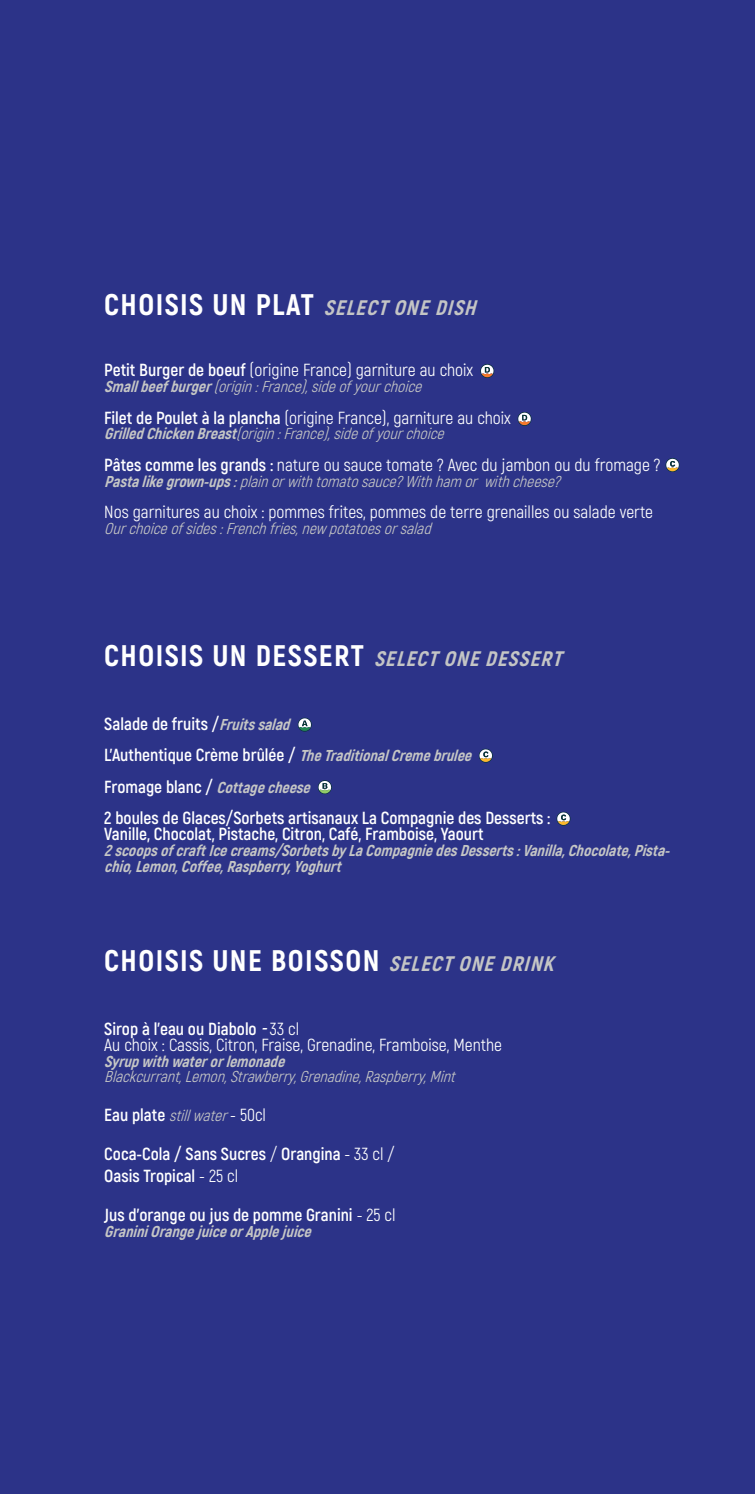
<style>
.page{position:relative;width:755px;height:1494px;background:#fff}
.page>*{position:absolute;margin:0;border:0;box-sizing:border-box;transform-origin:0 0}
.t1{font:800 29.75px "Akrobat";letter-spacing:.05em;color:#fff}
.t2{font:700 17.5px "Akrobat";color:#fff}
.t3{font:17.5px "Akrobat";color:#fff}
.t4{font:italic 15.75px "Akrobat";color:#c5c6c5}
.t5{font:italic 800 15.75px/15.8px "Akrobat";color:#c5c6c5}
.s1{font-style:italic;font-size:21px;color:#c4c5c5}
.s2{font-weight:700}
.s3{font-weight:800}
.s4{font-weight:800;font-style:italic;font-size:15.75px;color:#c5c6c5}
.s5{font-style:italic}
.s6{font-weight:400}
.s7{font-weight:700;font-style:normal;font-size:17.5px;color:#fff}
.s8{font-style:normal;font-size:17.5px;color:#fff}
</style>
<div class="page">
<div style="left:0;top:0;width:754px;height:1493px;background:#2c3388"></div>
<svg style="left:480px;top:364px;width:14px;height:14px"></svg>
<svg style="left:517px;top:412px;width:14px;height:14px"></svg>
<svg style="left:665px;top:458px;width:14px;height:14px"></svg>
<svg style="left:478px;top:748px;width:14px;height:14px"></svg>
<svg style="left:556px;top:811px;width:14px;height:14px"></svg>
<svg style="left:297px;top:717px;width:14px;height:14px"></svg>
<svg style="left:318px;top:780px;width:13px;height:14px"></svg>
<p class="t1" style="left:104px;top:286px;width:379px">CHOISIS UN PLAT <span class="s1">SELECTONEDISH</span></p>
<p class="t3" style="left:104px;top:360px;width:370px"><span class="s2">Petit Burger de boeuf</span> (origine France) garniture au choix</p>
<p class="t4" style="left:104px;top:377px;width:323px"><span class="s3">Smallbeefburger</span>(origin:France),sideofyourchoice</p>
<p class="t3" style="left:104px;top:407px;width:408px"><span class="s2">Filet de Poulet à la plancha</span> (origine France), garniture au choix</p>
<p class="t4" style="left:104px;top:424px;width:345px"><span class="s3">GrilledChickenBreast</span>(origin:France),sideofyourchoice</p>
<p class="t3" style="left:104px;top:454px;width:557px"><span class="s2">Pâtes comme les grands :</span> nature ou sauce tomate ? Avec du jambon ou du fromage ?</p>
<p class="t4" style="left:104px;top:472px;width:461px"><span class="s3">Pastalikegrown-ups</span><span class="s2">:</span>plainorwithtomatosauce?Withham or withcheese?</p>
<p class="t3" style="left:104px;top:501px;width:550px">Nos garnitures au choix : pommes frites, pommes de terre grenailles ou salade verte</p>
<p class="t4" style="left:104px;top:519px;width:332px">Ourchoiceofsides:Frenchfries,new potatoesorsalad</p>
<p class="t1" style="left:104px;top:637px;width:465px">CHOISIS UN DESSERT <span class="s1">SELECTONEDESSERT</span></p>
<p class="t2" style="left:104px;top:712px;width:192px">Salade de fruits /<span class="s4">Fruitssalad</span></p>
<p class="t2" style="left:104px;top:744px;width:373px">L' A u t h e n t i q u e C r è m e b r û l é e / <span class="s4">TheTraditionalCremebrulee</span></p>
<p class="t2" style="left:104px;top:775px;width:212px">F r o m a g e b l a n c / <span class="s4">Cottagecheese</span></p>
<p class="t2" style="left:104px;top:807px;width:447px">2 boules de Glaces/Sorbets artisanaux La Compagnie des Desserts :</p>
<p class="t2" style="left:104px;top:823px;width:380px">Vanille, Chocolat, Pistache, Citron, Café, Framboise, Yaourt</p>
<p class="t5" style="left:104px;top:842px;width:571px">2scoopsofcraftIcecreams/SorbetsbyLaCompagniedesDesserts:Vanilla,Chocolate,Pista&shy;chio,Lemon,Coffee,Raspberry,Yoghurt</p>
<p class="t1" style="left:104px;top:941px;width:457px">CHOISIS UNE BOISSON <span class="s1">SELECTONEDRINK</span></p>
<p class="t2" style="left:104px;top:1018px;width:196px">Sirop à l’eau ou Diabolo <span class="s5">-</span><span class="s6">33 cl</span></p>
<p class="t3" style="left:104px;top:1034px;width:399px">Au choix : Cassis, Citron, Fraise, Grenadine, Framboise, Menthe</p>
<p class="t5" style="left:104px;top:1053px;width:186px">Syrupwithwaterorlemonade</p>
<p class="t4" style="left:104px;top:1067px;width:356px">Blackcurrant,Lemon,Strawberry,Grenadine,Raspberry,Mint</p>
<p class="t4" style="left:104px;top:1105px;width:163px"><span class="s7">Eau plate</span> stillwater<span class="s8">- 50cl</span></p>
<p class="t2" style="left:104px;top:1142px;width:291px">Coca-Cola / Sans Sucres <span class="s6">/</span> Orangina <span class="s6">- 33 cl /</span></p>
<p class="t2" style="left:104px;top:1165px;width:135px">Oasis Tropical <span class="s6">- 25 cl</span></p>
<p class="t2" style="left:104px;top:1203px;width:292px">Jus d’orange ou jus de pomme Granini <span class="s6">- 25 cl</span></p>
<p class="t5" style="left:104px;top:1222px;width:213px">GraniniOrangejuiceorApplejuice</p>
</div>
